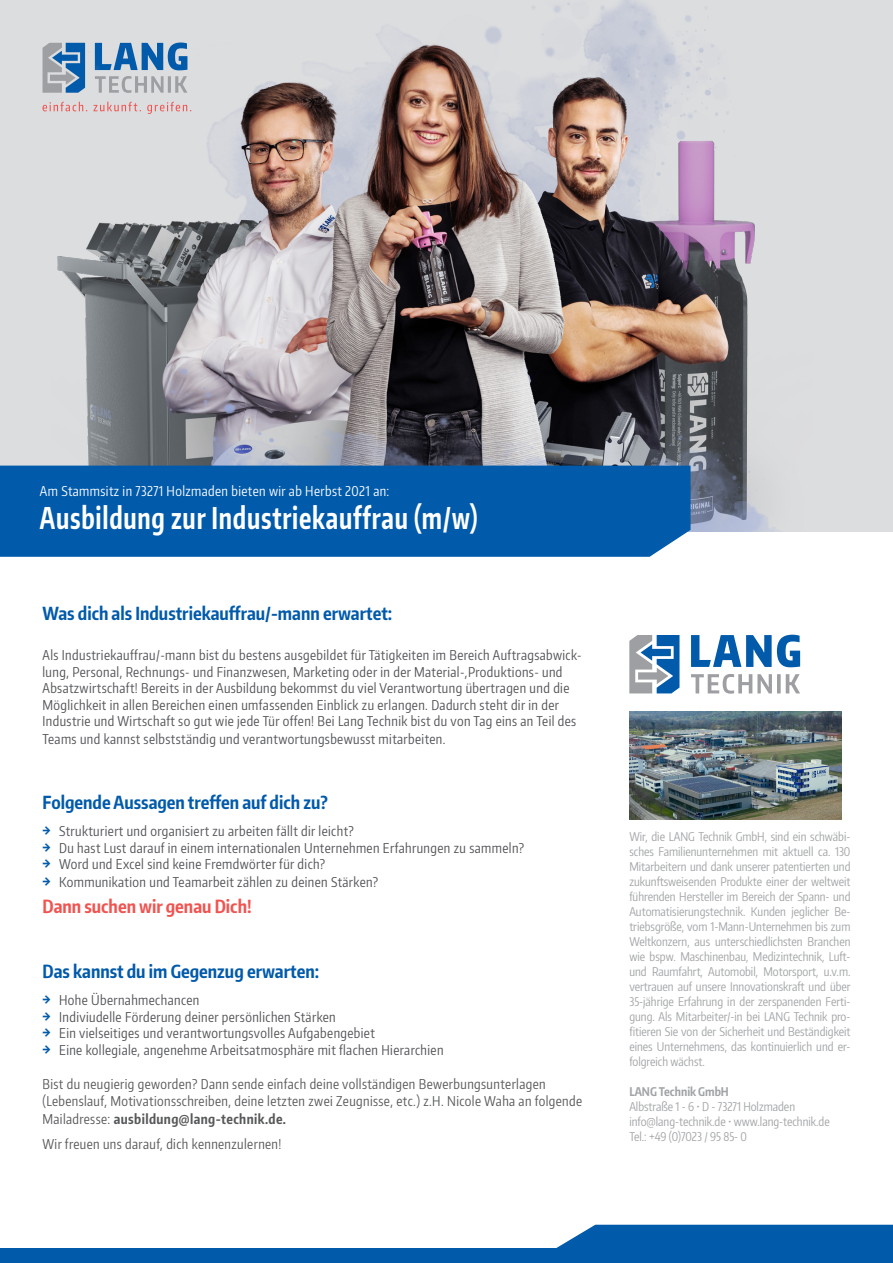
<style>
.page{position:relative;width:893px;height:1263px;background:#fff}
.page>*{position:absolute;margin:0;border:0;box-sizing:border-box;transform-origin:0 0}
.copy{font:700 30px "Encode Sans Compressed";letter-spacing:.03em;color:#fff;scale:.85 1}
.copy_headline{font:700 18px "Encode Sans Compressed";color:#015aaa}
.copy_headline-2{font:700 18px "Encode Sans Compressed";color:#f05451}
.copy_headline-3{font:13.5px/16.5px "Encode Sans Compressed";letter-spacing:.03em;color:#505256}
.copy-2{font:13.5px/16.5px "Encode Sans Compressed";letter-spacing:.03em;color:#57585a}
.copy-3{font:13.5px "Encode Sans Compressed";letter-spacing:.03em;color:#fff}
.copy-4{font:700 13.5px "Encode Sans Compressed";letter-spacing:.03em;color:#57585a}
.small{font:12px/15px "Encode Sans Compressed";color:#a1a4a7;text-align:justify}
.small-2{font:700 12px "Encode Sans Compressed";color:#a1a4a7}
.s1{font-weight:700;color:#015aaa}
.s2{font-weight:400}
</style>
<div class="page">
<div style="left:0;top:0;width:893px;height:531px;background:#dcdddf"></div>
<svg style="left:43px;top:43px;width:8px;height:50px"></svg>
<svg style="left:43px;top:102px;width:8px;height:10px"></svg>
<svg style="left:691px;top:635px;width:109px;height:32px"></svg>
<svg style="left:691px;top:674px;width:109px;height:20px"></svg>
<svg style="left:629px;top:635px;width:50px;height:58px"></svg>
<img style="left:629px;top:711px;width:212px;height:108px">
<div style="left:0;top:1248px;width:893px;height:15px;background:#015aaa"></div>
<div style="left:556px;top:1225px;width:337px;height:23px;background:#015aaa"></div>
<img style="left:51px;top:0;width:728px;height:531px">
<div style="left:0;top:466px;width:691px;height:91px;background:#015aaa"></div>
<p class="copy-3" style="left:40px;top:483px;width:351px">Am Stammsitz in 73271 Holzmaden bieten wir ab Herbst 2021 an:</p>
<p class="copy" style="left:40px;top:499px;width:516px">Ausbildung zur Industriekauffrau (m/w)</p>
<p class="copy_headline" style="left:43px;top:602px;width:351px">Was dich als Industriekauffrau/-mann erwartet:</p>
<p class="copy_headline-3" style="left:43px;top:646px;width:541px">Als Industriekauffrau/-mann bist du bestens ausgebildet für Tätigkeiten im Bereich Auftragsabwick&shy;lung, Personal, Rechnungs- und Finanzwesen, Marketing oder in der Material-,Produktions- und Absatzwirtschaft! Bereits in der Ausbildung bekommst du viel Verantwortung übertragen und die Möglichkeit in allen Bereichen einen umfassenden Einblick zu erlangen. Dadurch steht dir in der Industrie und Wirtschaft so gut wie jede Tür offen! Bei Lang Technik bist du von Tag eins an Teil des</p>
<p class="copy_headline-3" style="left:43px;top:730px;width:404px">Teams und kannst selbstständig und verantwortungsbewusst mitarbeiten.</p>
<p class="copy_headline" style="left:43px;top:790px;width:287px">Folgende Aussagen treffen auf dich zu?</p>
<p class="copy_headline-3" style="left:43px;top:822px;width:313px"><span class="s1">→</span> Strukturiert und organisiert zu arbeiten fällt dir leicht?</p>
<p class="copy_headline-3" style="left:43px;top:839px;width:483px"><span class="s1">→</span> Du hast Lust darauf in einem internationalen Unternehmen Erfahrungen zu sammeln?</p>
<p class="copy_headline-3" style="left:43px;top:855px;width:284px"><span class="s1">→</span> Word und Excel sind keine Fremdwörter für dich?</p>
<p class="copy_headline-3" style="left:43px;top:873px;width:337px"><span class="s1">→</span> Kommunikation und Teamarbeit zählen zu deinen Stärken?</p>
<p class="copy_headline-2" style="left:43px;top:895px;width:211px">Dann suchen wir genau Dich!</p>
<p class="copy_headline" style="left:43px;top:959px;width:278px">Das kannst du im Gegenzug erwarten:</p>
<p class="copy_headline-3" style="left:43px;top:991px;width:158px"><span class="s1">→</span> Hohe Übernahmechancen</p>
<p class="copy_headline-3" style="left:43px;top:1008px;width:295px"><span class="s1">→</span> Indiviudelle Förderung deiner persönlichen Stärken</p>
<p class="copy_headline-3" style="left:43px;top:1024px;width:334px"><span class="s1">→</span> Ein vielseitiges und verantwortungsvolles Aufgabengebiet</p>
<p class="copy_headline-3" style="left:43px;top:1041px;width:402px"><span class="s1">→</span> Eine kollegiale, angenehme Arbeitsatmosphäre mit flachen Hierarchien</p>
<p class="copy-2" style="left:43px;top:1075px;width:541px">Bist du neugierig geworden? Dann sende einfach deine vollständigen Bewerbungsunterlagen (Lebenslauf, Motivationsschreiben, deine letzten zwei Zeugnisse, etc.) z.H. Nicole Waha an folgende</p>
<p class="copy-4" style="left:43px;top:1110px;width:245px"><span class="s2">Mailadresse:</span> ausbildung@lang-technik.de.</p>
<p class="copy-2" style="left:43px;top:1135px;width:240px">Wir freuen uns darauf, dich kennenzulernen!</p>
<p class="small" style="left:629px;top:829px;width:223px">Wir, die LANG Technik GmbH, sind ein schwäbi&shy;sches Familienunternehmen mit aktuell ca. 130<br>Mitarbeitern und dank unserer patentierten und zukunftsweisenden Produkte einer der weltweit führenden Hersteller im Bereich der Spann- und Automatisierungstechnik. Kunden jeglicher Be&shy;triebsgröße, vom 1-Mann-Unternehmen bis zum Weltkonzern, aus unterschiedlichsten Branchen wie bspw. Maschinenbau, Medizintechnik, Luft&shy;und Raumfahrt, Automobil, Motorsport, u.v.m. vertrauen auf unsere Innovationskraft und über 35-jährige Erfahrung in der zerspanenden Ferti&shy;gung. Als Mitarbeiter/-in bei LANG Technik pro&shy;fitieren Sie von der Sicherheit und Beständigkeit eines Unternehmens, das kontinuierlich und er&shy;folgreich wächst.</p>
<p class="small-2" style="left:629px;top:1084px;width:101px">LANG Technik GmbH</p>
<p class="small" style="left:629px;top:1099px;width:167px">Albstraße 1 - 6 • D - 73271 Holzmaden</p>
<p class="small" style="left:629px;top:1114px;width:202px">info@lang-technik.de • www.lang-technik.de</p>
<p class="small" style="left:629px;top:1129px;width:119px">Tel.: +49 (0)7023 / 95 85- 0</p>
</div>
